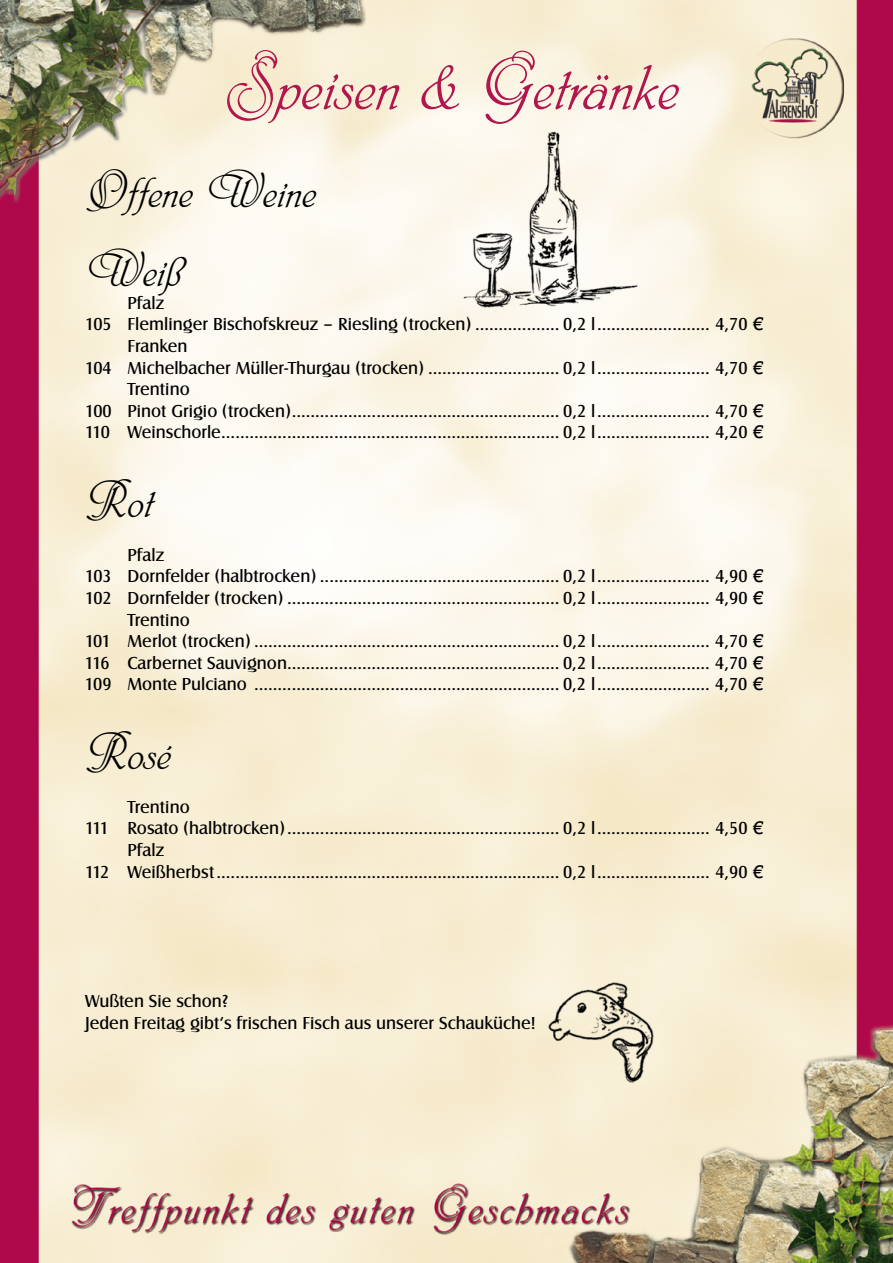
<style>
.page{position:relative;width:893px;height:1263px;background:#fff}
.page>*{position:absolute;margin:0;border:0;box-sizing:border-box;transform-origin:0 0}
.t1{font:72px "Phyllis Ini D";color:#b1164d}
.t2{font:48px/79.2px "Phyllis Ini D";color:#000}
.t3{font:18px/21.6px "Castle T";color:#000}
.s1{font-family:"Linotype Euro Font Ato F"}
</style>
<div class="page">
<img style="left:0;top:0;width:893px;height:1263px">
<img style="left:459px;top:126px;width:188px;height:187px">
<img style="left:541px;top:978px;width:121px;height:108px">
<h1 class="t1" style="left:225px;top:42px;width:456px">Speisen &amp; Getränke</h1>
<h2 class="t2" style="left:85px;top:152px;width:233px">Offene Weine<br>Weiß</h2>
<p class="t3" style="left:128px;top:292px;width:38px">Pfalz</p>
<p class="t3" style="left:85px;top:313px;width:680px">105 Flemlinger Bischofskreuz – Riesling (trocken) .................. 0,2 l........................ 4,70 <span class="s1">E</span></p>
<p class="t3" style="left:128px;top:335px;width:62px">Franken</p>
<p class="t3" style="left:85px;top:356px;width:679px">104 Michelbacher Müller-Thurgau (trocken) ............................ 0,2 l........................ 4,70 <span class="s1">E</span></p>
<p class="t3" style="left:128px;top:378px;width:64px">Trentino</p>
<p class="t3" style="left:85px;top:400px;width:679px">100 Pinot Grigio (trocken)......................................................... 0,2 l........................ 4,70 <span class="s1">E</span></p>
<p class="t3" style="left:85px;top:421px;width:680px">110 Weinschorle........................................................................ 0,2 l........................ 4,20 <span class="s1">E</span></p>
<h2 class="t2" style="left:85px;top:461px;width:70px">Rot</h2>
<p class="t3" style="left:128px;top:544px;width:38px">Pfalz</p>
<p class="t3" style="left:85px;top:565px;width:679px">103 Dornfelder (halbtrocken) ................................................... 0,2 l........................ 4,90 <span class="s1">E</span></p>
<p class="t3" style="left:85px;top:587px;width:679px">102 Dornfelder (trocken) .......................................................... 0,2 l........................ 4,90 <span class="s1">E</span></p>
<p class="t3" style="left:128px;top:608px;width:64px">Trentino</p>
<p class="t3" style="left:85px;top:630px;width:679px">101 Merlot (trocken) ................................................................. 0,2 l........................ 4,70 <span class="s1">E</span></p>
<p class="t3" style="left:85px;top:652px;width:679px">116 Carbernet Sauvignon.......................................................... 0,2 l........................ 4,70 <span class="s1">E</span></p>
<p class="t3" style="left:85px;top:673px;width:679px">109 Monte Pulciano ................................................................. 0,2 l........................ 4,70 <span class="s1">E</span></p>
<h2 class="t2" style="left:85px;top:713px;width:88px">Rosé</h2>
<p class="t3" style="left:128px;top:796px;width:64px">Trentino</p>
<p class="t3" style="left:85px;top:817px;width:679px">111 Rosato (halbtrocken).......................................................... 0,2 l........................ 4,50 <span class="s1">E</span></p>
<p class="t3" style="left:128px;top:839px;width:38px">Pfalz</p>
<p class="t3" style="left:85px;top:860px;width:680px">112 Weißherbst......................................................................... 0,2 l........................ 4,90 <span class="s1">E</span></p>
<p class="t3" style="left:85px;top:990px;width:452px">Wußten Sie schon?<br>Jeden Freitag gibt‘s frischen Fisch aus unserer Schauküche!</p>
</div>
